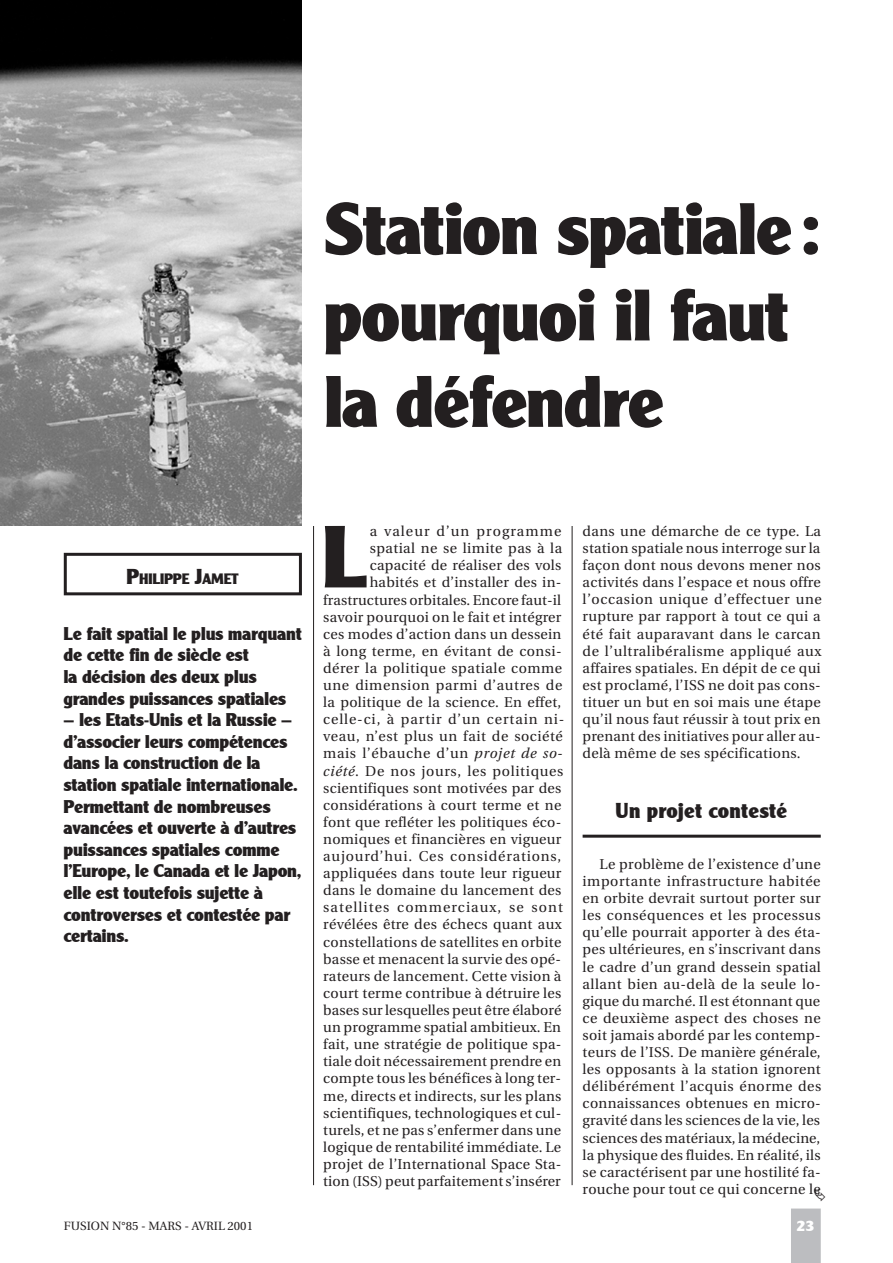
<style>
.page{position:relative;width:893px;height:1263px;background:#fff}
.page>*{position:absolute;margin:0;border:0;box-sizing:border-box;transform-origin:0 0}
.t1{font:87px "Clear Black DB Normal";color:#231f20}
.t2{font:72px/86.4px "Clear Black DB Normal";letter-spacing:-.01em;color:#231f20}
.t3{font:21px "Clear Black DB Normal";letter-spacing:.02em;color:#231f20}
.t4{font:18px/21.6px "Clear Black DB Normal";color:#231f20}
.t5{font:15px "Clear Black DB Normal";color:#fff}
.t6{font:14.7px "Clear Black DB Normal";color:#231f20}
.t7{font:14.25px/17.1px "Utopia";letter-spacing:.02em;color:#231f20;text-align:justify}
.t8{font:12px "Utopia";color:#231f20}
.s1{font-size:21px}
.s2{font-style:italic}
</style>
<div class="page">
<hr style="left:313px;top:98px;width:1px;height:1087px;background:#231f20">
<hr style="left:572px;top:98px;width:1px;height:1087px;background:#231f20">
<div style="left:791px;top:1208px;width:30px;height:55px;background:#bcbdc0"></div>
<div style="left:300px;top:87px;width:309px;height:438px;background:#fff"></div>
<hr style="left:583px;top:835px;width:238px;height:3px;background:#231f20">
<div style="left:64px;top:553px;width:238px;height:42px;border:3px solid #231f20"></div>
<img style="left:0;top:0;width:302px;height:525px">
<h2 class="t2" style="left:324px;top:186px;width:496px">Station spatiale : pourquoi il faut la défendre</h2>
<p class="t6" style="left:127px;top:570px;width:113px"><span class="s1">P</span>HILIPPE <span class="s1">J</span>AMET</p>
<p class="t4" style="left:64px;top:623px;width:240px">Le fait spatial le plus marquant de cette fin de siècle est<br>la décision des deux plus grandes puissances spatiales</p>
<p class="t4" style="left:64px;top:709px;width:239px">– les Etats-Unis et la Russie – d’associer leurs compétences dans la construction de la station spatiale internationale.<br>Permettant de nombreuses avancées et ouverte à d’autres puissances spatiales comme l’Europe, le Canada et le Japon, elle est toutefois sujette à controverses et contestée par certains.</p>
<h1 class="t1" style="left:323px;top:507px;width:46px">L</h1>
<p class="t7" style="left:323px;top:523px;width:243px;text-align:right">a valeur d’un programme<br>spatial ne se limite pas à la capacité de réaliser des vols habités et d’installer des in&shy;frastructures orbitales. Encore faut-il savoir pourquoi on le fait et intégrer ces modes d’action dans un dessein à long terme, en évitant de consi&shy;dérer la politique spatiale comme une dimension parmi d’autres de la politique de la science. En effet, celle-ci, à partir d’un certain ni&shy;veau, n’est plus un fait de société mais l’ébauche d’un <span class="s2">projet de so&shy;ciété</span>. De nos jours, les politiques scientifiques sont motivées par des considérations à court terme et ne font que refléter les politiques éco&shy;nomiques et financières en vigueur aujourd’hui. Ces considérations, appliquées dans toute leur rigueur dans le domaine du lancement des satellites commerciaux, se sont révélées être des échecs quant aux constellations de satellites en orbite basse et menacent la survie des opé&shy;rateurs de lancement. Cette vision à court terme contribue à détruire les bases sur lesquelles peut être élaboré un programme spatial ambitieux. En fait, une stratégie de politique spa&shy;tiale doit nécessairement prendre en compte tous les bénéfices à long ter&shy;me, directs et indirects, sur les plans scientifiques, technologiques et cul&shy;turels, et ne pas s’enfermer dans une logique de rentabilité immédiate. Le projet de l’International Space Sta&shy;tion (ISS) peut parfaitement s’insérer</p>
<p class="t7" style="left:583px;top:523px;width:241px">dans une démarche de ce type. La station spatiale nous interroge sur la façon dont nous devons mener nos activités dans l’espace et nous offre l’occasion unique d’effectuer une rupture par rapport à tout ce qui a été fait auparavant dans le carcan de l’ultralibéralisme appliqué aux affaires spatiales. En dépit de ce qui est proclamé, l’ISS ne doit pas cons&shy;tituer un but en soi mais une étape qu’il nous faut réussir à tout prix en prenant des initiatives pour aller au&shy;delà même de ses spécifications.</p>
<h3 class="t3" style="left:616px;top:798px;width:173px">Un projet contesté</h3>
<p class="t7" style="left:583px;top:856px;width:240px;text-indent:17px">Le problème de l’existence d’une importante infrastructure habitée en orbite devrait surtout porter sur les conséquences et les processus qu’elle pourrait apporter à des éta&shy;pes ultérieures, en s’inscrivant dans le cadre d’un grand dessein spatial allant bien au-delà de la seule lo&shy;gique du marché. Il est étonnant que ce deuxième aspect des choses ne soit jamais abordé par les contemp&shy;teurs de l’ISS. De manière générale, les opposants à la station ignorent délibérément l’acquis énorme des connaissances obtenues en micro&shy;gravité dans les sciences de la vie, les sciences des matériaux, la médecine, la physique des fluides. En réalité, ils se caractérisent par une hostilité fa&shy;rouche pour tout ce qui concerne le</p>
<p class="t8" style="left:64px;top:1219px;width:191px">FUSION N°85 - MARS - AVRIL 2001</p>
<p class="t5" style="left:797px;top:1217px;width:19px">23</p>
</div>
